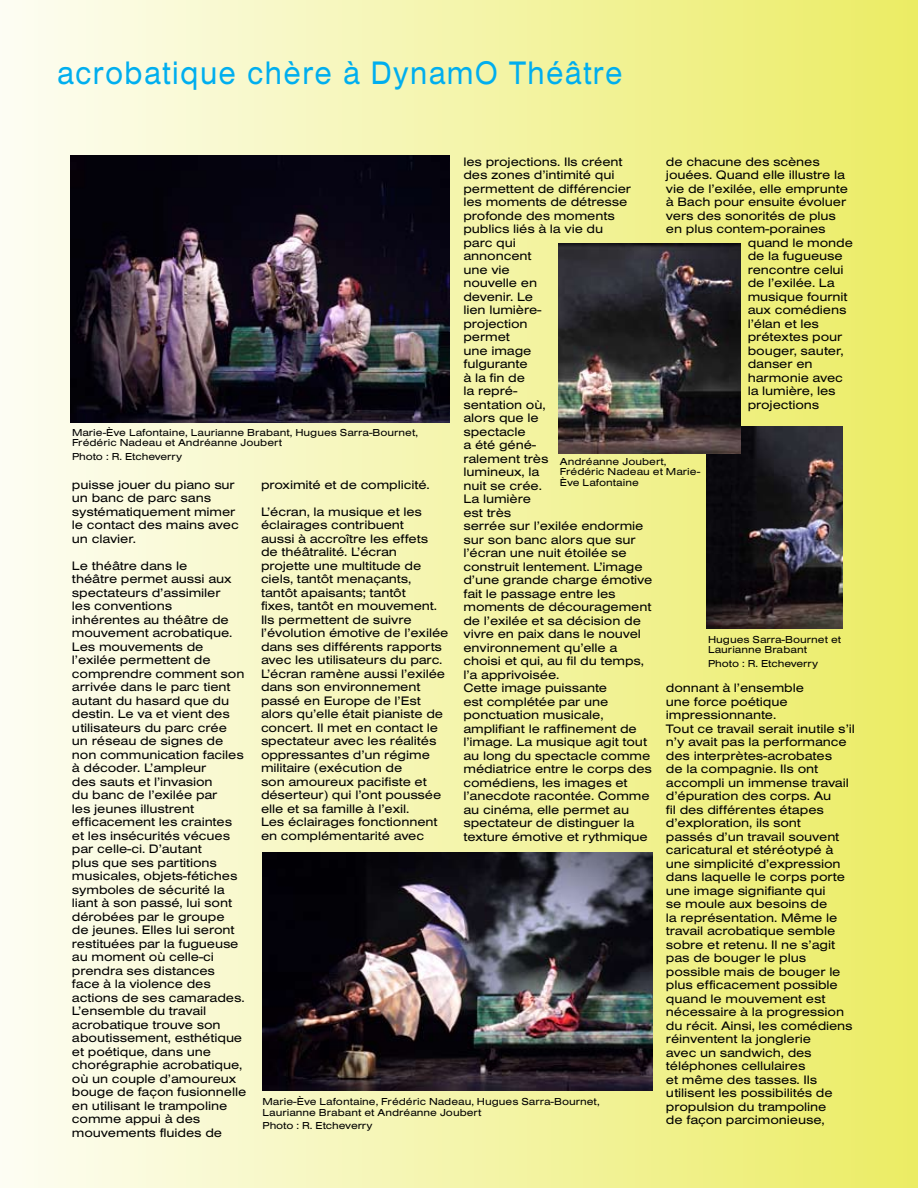
<style>
.page{position:relative;width:918px;height:1188px;background:#fff}
.page>*{position:absolute;margin:0;border:0;box-sizing:border-box;transform-origin:0 0}
.t1{font:33.75px "Sans Extended Regular DTC";letter-spacing:.05em;color:#00aeef;scale:.8 1}
.t2{font:12.75px/13.5px "Sans Extended Regular DTC";letter-spacing:-.01em;color:#000}
.t3{font:10.5px/10.5px "Sans Extended Regular DTC";color:#000}
</style>
<div class="page">
<div style="left:0;top:0;width:918px;height:1188px;background:linear-gradient(to right,#fcfcf3,#ebeb64)"></div>
<img style="left:262px;top:853px;width:390px;height:237px">
<img style="left:70px;top:155px;width:380px;height:267px">
<img style="left:706px;top:426px;width:137px;height:202px">
<img style="left:558px;top:244px;width:183px;height:210px">
<h1 class="t1" style="left:57px;top:54px;width:709px">acrobatique chère à DynamO Théâtre</h1>
<p class="t2" style="left:464px;top:155px;width:191px">les projections. Ils créent<br>des zones d’intimité qui permettent de différencier les moments de détresse profonde des moments publics liés à la vie du<br>parc qui<br>annoncent<br>une vie<br>nouvelle en<br>devenir. Le<br>lien lumière-<br>projection<br>permet<br>une image<br>fulgurante<br>à la fin de<br>la repré-<br>sentation où,<br>alors que le<br>spectacle<br>a été géné-<br>ralement très<br>lumineux, la<br>nuit se crée.<br>La lumière<br>est très<br>serrée sur l’exilée endormie sur son banc alors que sur l’écran une nuit étoilée se construit lentement. L’image d’une grande charge émotive fait le passage entre les moments de découragement de l’exilée et sa décision de vivre en paix dans le nouvel environnement qu’elle a choisi et qui, au fil du temps, l’a apprivoisée.<br>Cette image puissante<br>est complétée par une ponctuation musicale, amplifiant le raffinement de l’image. La musique agit tout au long du spectacle comme médiatrice entre le corps des comédiens, les images et l’anecdote racontée. Comme au cinéma, elle permet au spectateur de distinguer la texture émotive et rythmique</p>
<p class="t2" style="left:666px;top:155px;width:155px">de chacune des scènes</p>
<p class="t2" style="left:666px;top:168px;width:181px">jouées. Quand elle illustre la</p>
<p class="t2" style="left:666px;top:182px;width:183px">vie de l’exilée, elle emprunte</p>
<p class="t2" style="left:666px;top:195px;width:182px">à Bach pour ensuite évoluer</p>
<p class="t2" style="left:666px;top:209px;width:171px">vers des sonorités de plus</p>
<p class="t2" style="left:666px;top:222px;width:161px">en plus contem-poraines</p>
<p class="t2" style="left:748px;top:236px;width:107px">quand le monde</p>
<p class="t2" style="left:748px;top:249px;width:97px">de la fugueuse</p>
<p class="t2" style="left:748px;top:263px;width:98px">rencontre celui</p>
<p class="t2" style="left:748px;top:276px;width:89px">de l’exilée. La</p>
<p class="t2" style="left:748px;top:290px;width:101px">musique fournit</p>
<p class="t2" style="left:748px;top:303px;width:100px">aux comédiens</p>
<p class="t2" style="left:748px;top:317px;width:73px">l’élan et les</p>
<p class="t2" style="left:748px;top:330px;width:96px">prétextes pour</p>
<p class="t2" style="left:748px;top:344px;width:97px">bouger, sauter,</p>
<p class="t2" style="left:748px;top:357px;width:66px">danser en</p>
<p class="t2" style="left:748px;top:371px;width:97px">harmonie avec</p>
<p class="t2" style="left:748px;top:384px;width:89px">la lumière, les</p>
<p class="t2" style="left:748px;top:398px;width:73px">projections</p>
<p class="t3" style="left:72px;top:427px;width:348px">Marie-Ève Lafontaine, Laurianne Brabant, Hugues Sarra-Bournet,<br>Frédéric Nadeau et Andréanne Joubert</p>
<p class="t3" style="left:72px;top:451px;width:112px">Photo : R. Etcheverry</p>
<p class="t3" style="left:560px;top:456px;width:142px">Andréanne Joubert,<br>Frédéric Nadeau et Marie-<br>Ève Lafontaine</p>
<p class="t2" style="left:261px;top:471px;width:170px;line-height:27px">proximité et de complicité.<br>L’écran, la musique et les</p>
<p class="t2" style="left:261px;top:518px;width:189px">éclairages contribuent<br>aussi à accroître les effets<br>de théâtralité. L’écran projette une multitude de ciels, tantôt menaçants, tantôt apaisants; tantôt<br>fixes, tantôt en mouvement.<br>Ils permettent de suivre l’évolution émotive de l’exilée dans ses différents rapports avec les utilisateurs du parc.<br>L’écran ramène aussi l’exilée dans son environnement passé en Europe de l’Est alors qu’elle était pianiste de concert. Il met en contact le spectateur avec les réalités oppressantes d’un régime militaire (exécution de<br>son amoureux pacifiste et déserteur) qui l’ont poussée elle et sa famille à l’exil.<br>Les éclairages fonctionnent en complémentarité avec</p>
<p class="t2" style="left:72px;top:478px;width:168px">puisse jouer du piano sur un banc de parc sans systématiquement mimer le contact des mains avec un clavier.</p>
<p class="t2" style="left:72px;top:559px;width:176px">Le théâtre dans le<br>théâtre permet aussi aux spectateurs d’assimiler<br>les conventions<br>inhérentes au théâtre de mouvement acrobatique.<br>Les mouvements de l’exilée permettent de comprendre comment son arrivée dans le parc tient autant du hasard que du destin. Le va et vient des utilisateurs du parc crée<br>un réseau de signes de non communication faciles à décoder. L’ampleur<br>des sauts et l’invasion<br>du banc de l’exilée par<br>les jeunes illustrent efficacement les craintes et les insécurités vécues par celle-ci. D’autant<br>plus que ses partitions musicales, objets-fétiches symboles de sécurité la liant à son passé, lui sont dérobées par le groupe<br>de jeunes. Elles lui seront restituées par la fugueuse au moment où celle-ci prendra ses distances<br>face à la violence des actions de ses camarades.<br>L’ensemble du travail acrobatique trouve son aboutissement, esthétique et poétique, dans une chorégraphie acrobatique, où un couple d’amoureux bouge de façon fusionnelle en utilisant le trampoline comme appui à des mouvements fluides de</p>
<p class="t3" style="left:708px;top:634px;width:135px">Hugues Sarra-Bournet et<br>Laurianne Brabant</p>
<p class="t3" style="left:708px;top:658px;width:112px">Photo : R. Etcheverry</p>
<p class="t2" style="left:666px;top:681px;width:190px">donnant à l’ensemble<br>une force poétique impressionnante.<br>Tout ce travail serait inutile s’il n’y avait pas la performance des interprètes-acrobates<br>de la compagnie. Ils ont accompli un immense travail d’épuration des corps. Au<br>fil des différentes étapes d’exploration, ils sont<br>passés d’un travail souvent caricatural et stéréotypé à une simplicité d’expression dans laquelle le corps porte une image signifiante qui<br>se moule aux besoins de<br>la représentation. Même le travail acrobatique semble sobre et retenu. Il ne s’agit pas de bouger le plus possible mais de bouger le plus efficacement possible quand le mouvement est nécessaire à la progression du récit. Ainsi, les comédiens réinventent la jonglerie<br>avec un sandwich, des téléphones cellulaires<br>et même des tasses. Ils utilisent les possibilités de propulsion du trampoline<br>de façon parcimonieuse,</p>
<p class="t3" style="left:263px;top:1096px;width:339px">Marie-Ève Lafontaine, Frédéric Nadeau, Hugues Sarra-Bournet,<br>Laurianne Brabant et Andréanne Joubert</p>
<p class="t3" style="left:263px;top:1120px;width:112px">Photo : R. Etcheverry</p>
</div>
